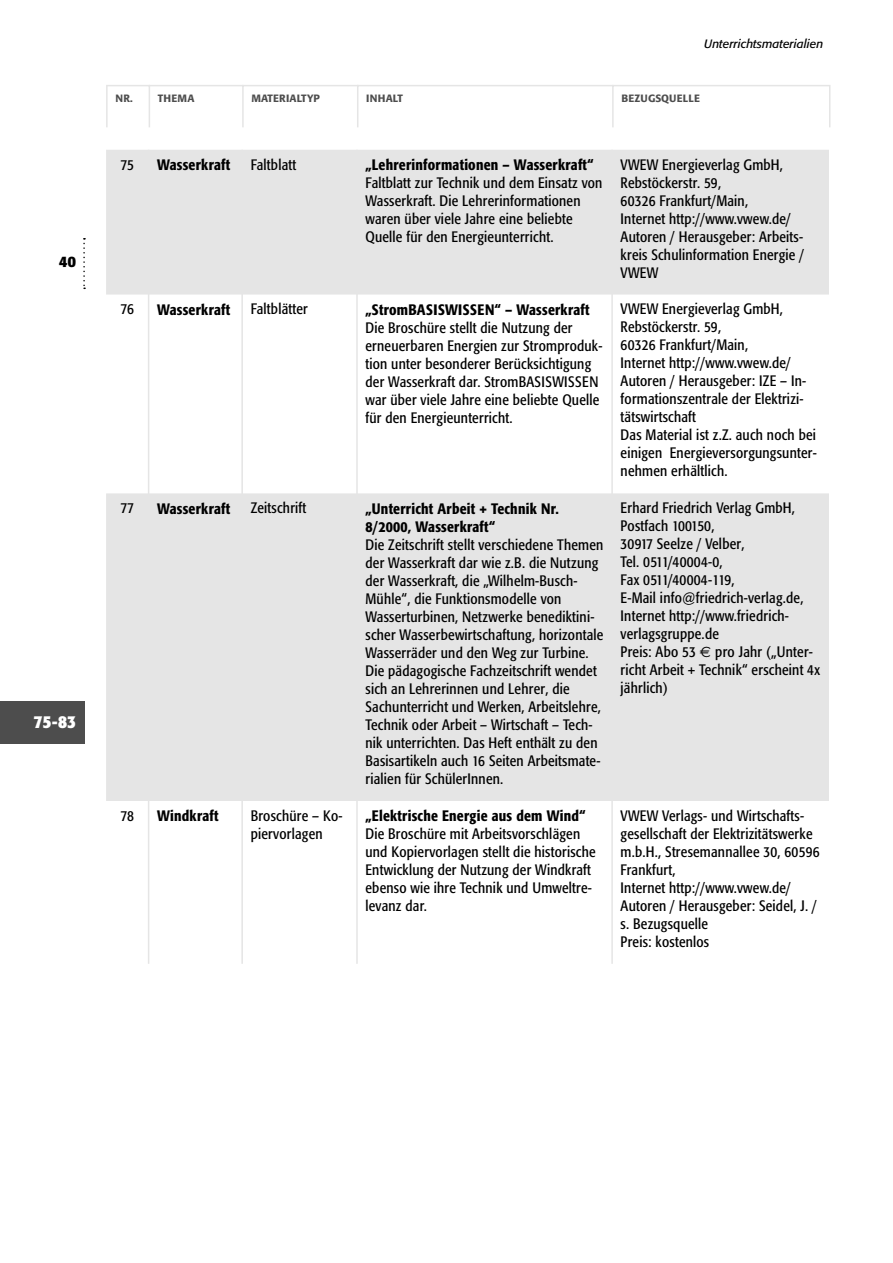
<style>
.page{position:relative;width:893px;height:1263px;background:#fff}
.page>*{position:absolute;margin:0;border:0;box-sizing:border-box;transform-origin:0 0}
.t1{font:700 condensed 18px "Formata";color:#fff}
.t2{font:condensed 15px/18px "Formata";letter-spacing:.015em;color:#000}
.t3{font:500 condensed 15px/18px "Formata";letter-spacing:.015em;color:#000}
.t4{font:700 15px "Formata";color:#000}
.t5{font:italic 12px "Formata";color:#000}
.t6{font:500 10.5px "Formata";letter-spacing:.015em;color:#4d4d4d}
.s1{font-family:"Euro Sans";font-stretch:normal}
</style>
<div class="page">
<svg style="left:83px;top:238px;width:2px;height:51px"></svg>
<svg style="left:106px;top:150px;width:723px;height:651px;fill:#e5e5e5"></svg>
<hr style="left:148px;top:150px;width:1px;height:144px;background:#e5e5e5">
<hr style="left:241px;top:150px;width:2px;height:144px;background:#e5e5e5">
<hr style="left:356px;top:150px;width:2px;height:144px;background:#e5e5e5">
<hr style="left:611px;top:150px;width:2px;height:144px;background:#e5e5e5">
<hr style="left:148px;top:294px;width:1px;height:199px;background:#e5e5e5">
<hr style="left:241px;top:294px;width:2px;height:199px;background:#e5e5e5">
<hr style="left:356px;top:294px;width:2px;height:199px;background:#e5e5e5">
<hr style="left:611px;top:294px;width:2px;height:199px;background:#e5e5e5">
<hr style="left:148px;top:493px;width:1px;height:308px;background:#e5e5e5">
<hr style="left:241px;top:493px;width:2px;height:308px;background:#e5e5e5">
<hr style="left:356px;top:493px;width:2px;height:308px;background:#e5e5e5">
<hr style="left:611px;top:493px;width:2px;height:308px;background:#e5e5e5">
<hr style="left:148px;top:801px;width:1px;height:162px;background:#e5e5e5">
<hr style="left:241px;top:801px;width:2px;height:162px;background:#e5e5e5">
<hr style="left:356px;top:801px;width:2px;height:162px;background:#e5e5e5">
<hr style="left:611px;top:801px;width:2px;height:162px;background:#e5e5e5">
<div style="left:0;top:701px;width:85px;height:43px;background:#4d4d4d"></div>
<hr style="left:149px;top:85px;width:1px;height:42px;background:#e5e5e5">
<hr style="left:242px;top:85px;width:2px;height:42px;background:#e5e5e5">
<hr style="left:357px;top:85px;width:1px;height:42px;background:#e5e5e5">
<hr style="left:612px;top:85px;width:2px;height:42px;background:#e5e5e5">
<hr style="left:106px;top:85px;width:43px;height:1px;background:#e5e5e5">
<hr style="left:106px;top:86px;width:2px;height:41px;background:#e5e5e5">
<hr style="left:150px;top:85px;width:92px;height:1px;background:#e5e5e5">
<hr style="left:244px;top:85px;width:113px;height:1px;background:#e5e5e5">
<hr style="left:358px;top:85px;width:254px;height:1px;background:#e5e5e5">
<hr style="left:614px;top:85px;width:216px;height:1px;background:#e5e5e5">
<hr style="left:829px;top:86px;width:1px;height:41px;background:#e5e5e5">
<p class="t4" style="left:59px;top:255px;width:19px">40</p>
<p class="t1" style="left:34px;top:714px;width:44px">75-83</p>
<p class="t5" style="left:704px;top:38px;width:121px">Unterrichtsmaterialien</p>
<p class="t6" style="left:115px;top:94px;width:81px">NR. THEMA</p>
<p class="t6" style="left:251px;top:94px;width:70px">MATERIALTYP</p>
<p class="t6" style="left:366px;top:94px;width:38px">INHALT</p>
<p class="t6" style="left:621px;top:94px;width:80px">BEZUGSQUELLE</p>
<p class="t2" style="left:121px;top:156px;width:15px">75</p>
<p class="t3" style="left:157px;top:157px;width:75px">Wasserkraft</p>
<p class="t2" style="left:251px;top:156px;width:47px">Faltblatt</p>
<p class="t3" style="left:365px;top:157px;width:229px">„Lehrerinformationen – Wasserkraft“</p>
<p class="t2" style="left:365px;top:175px;width:238px">Faltblatt zur Technik und dem Einsatz von Wasserkraft. Die Lehrerinformationen waren über viele Jahre eine beliebte Quelle für den Energieunterricht.</p>
<p class="t2" style="left:621px;top:156px;width:185px">VWEW Energieverlag GmbH,<br>Rebstöckerstr. 59,<br>60326 Frankfurt/Main,<br>Internet http://www.vwew.de/<br>Autoren / Herausgeber: Arbeits&shy;kreis Schulinformation Energie /<br>VWEW</p>
<p class="t2" style="left:121px;top:301px;width:15px">76</p>
<p class="t3" style="left:157px;top:302px;width:75px">Wasserkraft</p>
<p class="t2" style="left:251px;top:301px;width:59px">Faltblätter</p>
<p class="t3" style="left:365px;top:302px;width:226px">„StromBASISWISSEN“ – Wasserkraft</p>
<p class="t2" style="left:365px;top:320px;width:239px">Die Broschüre stellt die Nutzung der erneuerbaren Energien zur Stromproduk&shy;tion unter besonderer Berücksichtigung der Wasserkraft dar. StromBASISWISSEN war über viele Jahre eine beliebte Quelle für den Energieunterricht.</p>
<p class="t2" style="left:621px;top:301px;width:198px">VWEW Energieverlag GmbH,<br>Rebstöckerstr. 59,<br>60326 Frankfurt/Main,<br>Internet http://www.vwew.de/<br>Autoren / Herausgeber: IZE – In&shy;formationszentrale der Elektrizi&shy;tätswirtschaft<br>Das Material ist z.Z. auch noch bei einigen Energieversorgungsunter&shy;nehmen erhältlich.</p>
<p class="t2" style="left:121px;top:500px;width:15px">77</p>
<p class="t3" style="left:157px;top:500px;width:75px">Wasserkraft</p>
<p class="t2" style="left:251px;top:500px;width:57px">Zeitschrift</p>
<p class="t3" style="left:365px;top:500px;width:195px">„Unterricht Arbeit + Technik Nr.<br>8/2000, Wasserkraft“</p>
<p class="t2" style="left:365px;top:536px;width:239px">Die Zeitschrift stellt verschiedene Themen der Wasserkraft dar wie z.B. die Nutzung der Wasserkraft, die „Wilhelm-Busch-Mühle“, die Funktionsmodelle von Wasserturbinen, Netzwerke benediktini&shy;scher Wasserbewirtschaftung, horizontale Wasserräder und den Weg zur Turbine.<br>Die pädagogische Fachzeitschrift wendet sich an Lehrerinnen und Lehrer, die Sachunterricht und Werken, Arbeitslehre, Technik oder Arbeit – Wirtschaft – Tech&shy;nik unterrichten. Das Heft enthält zu den Basisartikeln auch 16 Seiten Arbeitsmate&shy;rialien für SchülerInnen.</p>
<p class="t2" style="left:621px;top:500px;width:201px">Erhard Friedrich Verlag GmbH,<br>Postfach 100150,<br>30917 Seelze / Velber,<br>Tel. 0511/40004-0,<br>Fax 0511/40004-119,<br>E-Mail info@friedrich-verlag.de,<br>Internet http://www.friedrich&shy;verlagsgruppe.de<br>Preis: Abo 53 <span class="s1">€</span> pro Jahr („Unter&shy;richt Arbeit + Technik“ erscheint 4x jährlich)</p>
<p class="t2" style="left:121px;top:807px;width:15px">78</p>
<p class="t3" style="left:157px;top:808px;width:63px">Windkraft</p>
<p class="t2" style="left:251px;top:807px;width:93px">Broschüre – Ko&shy;piervorlagen</p>
<p class="t3" style="left:365px;top:808px;width:221px">„Elektrische Energie aus dem Wind“</p>
<p class="t2" style="left:365px;top:826px;width:232px">Die Broschüre mit Arbeitsvorschlägen und Kopiervorlagen stellt die historische Entwicklung der Nutzung der Windkraft ebenso wie ihre Technik und Umweltre&shy;levanz dar.</p>
<p class="t2" style="left:621px;top:807px;width:200px">VWEW Verlags- und Wirtschafts&shy;gesellschaft der Elektrizitätswerke m.b.H., Stresemannallee 30, 60596<br>Frankfurt,<br>Internet http://www.vwew.de/<br>Autoren / Herausgeber: Seidel, J. / s. Bezugsquelle<br>Preis: kostenlos</p>
</div>
